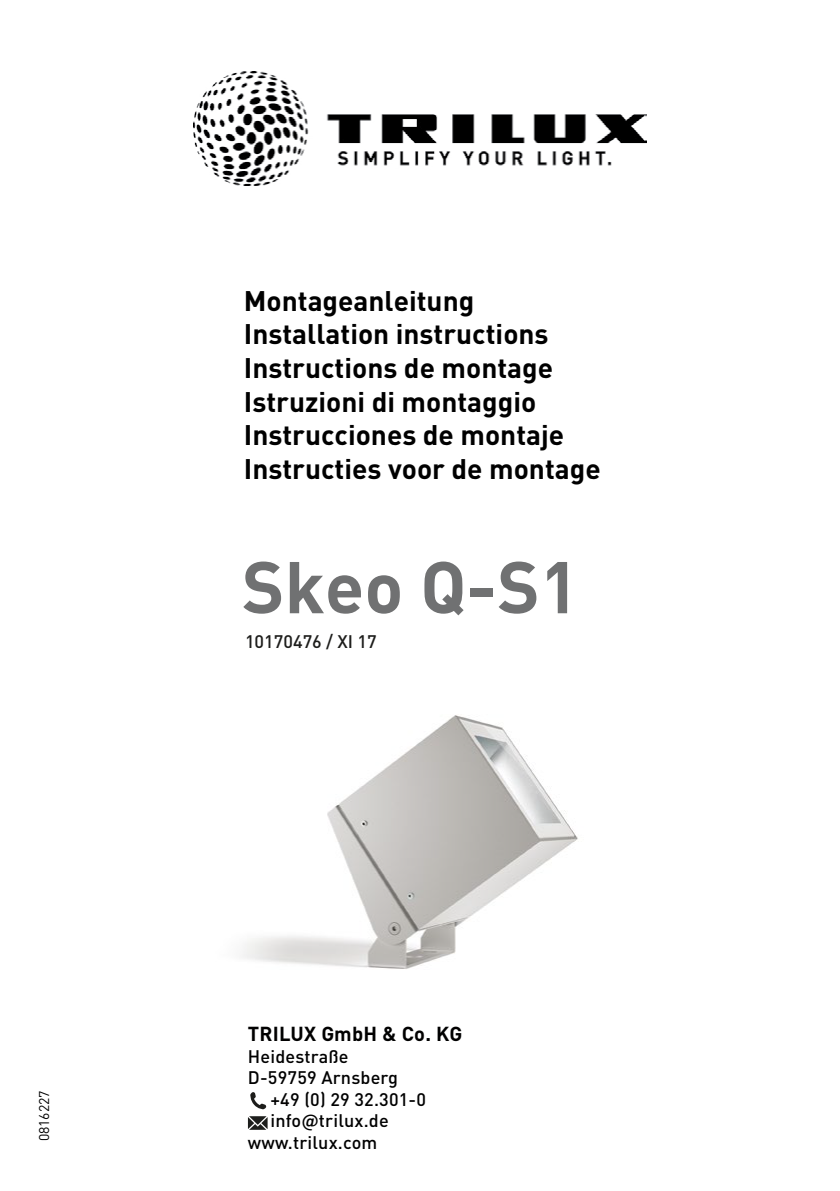
<style>
.page{position:relative;width:840px;height:1191px;background:#fff}
.page>*{position:absolute;margin:0;border:0;box-sizing:border-box;transform-origin:0 0}
.t1{font:700 72px "DIN Pro";color:#707172}
.t2{font:700 28px/33.6px "DIN Pro";color:#000}
.t3{font:700 20px "DIN Pro";letter-spacing:.01em;color:#010000}
.t4{font:500 18px "DIN Pro";letter-spacing:.01em;color:#010000}
.t5{font:500 18px "DIN Pro";color:#1d1d1b}
.t6{font:14px "DIN Pro";color:#000}
</style>
<div class="page">
<img style="left:194px;top:71px;width:451px;height:115px">
<img style="left:242px;top:715px;width:336px;height:254px">
<svg style="left:248px;top:1116px;width:19px;height:13px"></svg>
<svg style="left:250px;top:1092px;width:16px;height:17px"></svg>
<p class="t6" style="left:35px;top:1141px;width:53px;rotate:-90deg">0816227</p>
<p class="t2" style="left:244px;top:283px;width:358px">Montageanleitung<br>Installation instructions<br>Instructions de montage<br>Istruzioni di montaggio<br>Instrucciones de montaje<br>Instructies voor de montage</p>
<h1 class="t1" style="left:242px;top:538px;width:338px">Skeo Q-S1</h1>
<p class="t5" style="left:245px;top:629px;width:133px">10170476 / XI 17</p>
<p class="t3" style="left:248px;top:1020px;width:216px">TRILUX GmbH &amp; Co. KG</p>
<p class="t4" style="left:248px;top:1043px;width:102px">Heidestraße</p>
<p class="t4" style="left:248px;top:1065px;width:151px">D-59759 Arnsberg</p>
<p class="t4" style="left:270px;top:1087px;width:157px">+49 (0) 29 32.301-0</p>
<p class="t4" style="left:270px;top:1108px;width:120px">info@trilux.de</p>
<p class="t4" style="left:248px;top:1130px;width:131px">www.trilux.com</p>
</div>
